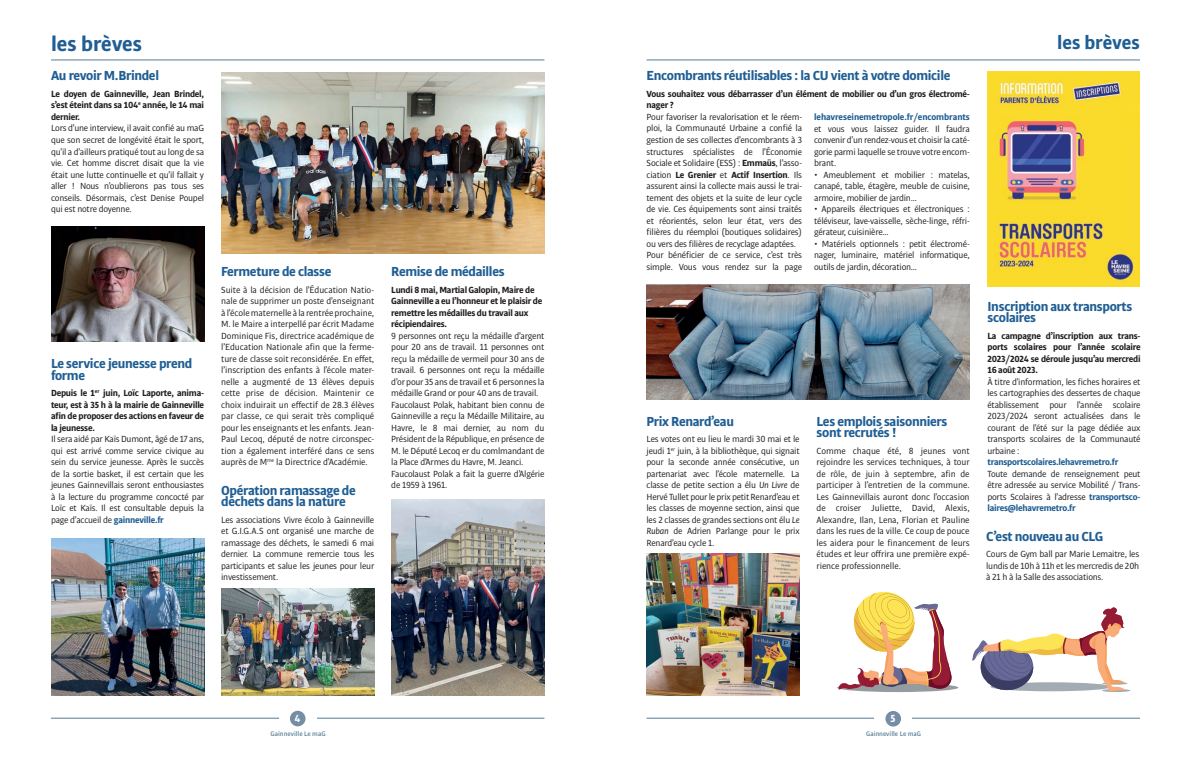
<style>
.page{position:relative;width:1191px;height:766px;background:#fff}
.page>*{position:absolute;margin:0;border:0;box-sizing:border-box;transform-origin:0 0}
.t1{font:700 22px "Bulo";color:#205e93}
.t2{font:700 20px "Bulo";color:#205e93}
.t3{font:700 14px/11.5px "Bulo";letter-spacing:-.025em;color:#205e93}
.t4{font:700 11px "Bulo";color:#fff}
.t5{font:9.5px/11.5px "Bulo";letter-spacing:-.025em;color:#231f20;text-align:justify}
.t6{font:700 9.5px/11.5px "Bulo";letter-spacing:-.025em;color:#231f20;text-align:justify}
.t7{font:700 9.5px "Bulo";letter-spacing:-.02em;color:#205e93}
.t8{font:500 7px "Bulo";color:#547c96}
.s1{font-weight:700;color:#205e93}
.s2{font-weight:700}
.s3{font-style:italic}
</style>
<div class="page">
<hr style="left:51px;top:717px;width:493px;height:1px;background:#547c96">
<hr style="left:646px;top:717px;width:494px;height:1px;background:#547c96">
<div style="left:279px;top:712px;width:37px;height:11px;background:#fff"></div>
<div style="left:874px;top:712px;width:38px;height:11px;background:#fff"></div>
<hr style="left:646px;top:60px;width:494px;height:1px;background:#547c96">
<hr style="left:51px;top:60px;width:493px;height:1px;background:#547c96">
<img style="left:646px;top:284px;width:323px;height:115px">
<img style="left:51px;top:227px;width:153px;height:114px">
<img style="left:221px;top:73px;width:323px;height:180px">
<img style="left:646px;top:553px;width:153px;height:142px">
<img style="left:221px;top:588px;width:153px;height:107px">
<img style="left:391px;top:499px;width:153px;height:196px">
<img style="left:51px;top:539px;width:153px;height:156px">
<img style="left:987px;top:71px;width:152px;height:215px">
<hr style="left:1102px;top:688px;width:28px;height:3px;background:#a4acb3;border-radius:50%">
<svg style="left:972px;top:607px;width:153px;height:84px"></svg>
<svg style="left:837px;top:682px;width:121px;height:9px"></svg>
<svg style="left:838px;top:591px;width:113px;height:99px"></svg>
<div style="left:290px;top:710px;width:15px;height:16px;background:#758ea5;border-radius:50%"></div>
<div style="left:885px;top:710px;width:16px;height:16px;background:#758ea5;border-radius:50%"></div>
<h1 class="t1" style="left:51px;top:29px;width:93px">les brèves</h1>
<h2 class="t2" style="left:1057px;top:30px;width:84px">les brèves</h2>
<h3 class="t3" style="left:51px;top:70px;width:109px">Au revoir M.Brindel</h3>
<p class="t6" style="left:51px;top:88px;width:155px">Le doyen de Gainneville, Jean Brindel, s’est éteint dans sa 104<sup>e</sup> année, le 14 mai dernier.</p>
<p class="t5" style="left:51px;top:122px;width:155px">Lors d’une interview, il avait confié au maG que son secret de longévité était le sport, qu’il a d’ailleurs pratiqué tout au long de sa vie. Cet homme discret disait que la vie était une lutte continuelle et qu’il fallait y aller ! Nous n’oublierons pas tous ses conseils. Désormais, c’est Denise Poupel qui est notre doyenne.</p>
<h3 class="t3" style="left:51px;top:357px;width:143px">Le service jeunesse prend forme</h3>
<p class="t6" style="left:51px;top:387px;width:155px">Depuis le 1<sup>er</sup> juin, Loïc Laporte, anima&shy;teur, est à 35 h à la mairie de Gainneville afin de proposer des actions en faveur de la jeunesse.</p>
<p class="t5" style="left:51px;top:433px;width:155px">Il sera aidé par Kaïs Dumont, âgé de 17 ans, qui est arrivé comme service civique au sein du service jeunesse. Après le succès de la sortie basket, il est certain que les jeunes Gainnevillais seront enthousiastes à la lecture du programme concocté par Loïc et Kaïs. Il est consultable depuis la page d’accueil de <span class="s1">gainneville.fr</span></p>
<h3 class="t3" style="left:221px;top:265px;width:112px">Fermeture de classe</h3>
<p class="t5" style="left:221px;top:283px;width:155px">Suite à la décision de l’Éducation Natio&shy;nale de supprimer un poste d’enseignant à l’école maternelle à la rentrée prochaine, M. le Maire a interpellé par écrit Madame Dominique Fis, directrice académique de l’Education Nationale afin que la ferme&shy;ture de classe soit reconsidérée. En effet, l’inscription des enfants à l’école mater&shy;nelle a augmenté de 13 élèves depuis cette prise de décision. Maintenir ce choix induirait un effectif de 28.3 élèves par classe, ce qui serait très compliqué pour les enseignants et les enfants. Jean-Paul Lecoq, député de notre circonspec&shy;tion a également interféré dans ce sens auprès de M<sup>me</sup> la Directrice d’Académie.</p>
<h3 class="t3" style="left:221px;top:484px;width:136px">Opération ramassage de déchets dans la nature</h3>
<p class="t5" style="left:221px;top:513px;width:155px">Les associations Vivre écolo à Gainneville et G.I.G.A.S ont organisé une marche de ramassage des déchets, le samedi 6 mai dernier. La commune remercie tous les participants et salue les jeunes pour leur investissement.</p>
<h3 class="t3" style="left:391px;top:265px;width:115px">Remise de médailles</h3>
<p class="t6" style="left:391px;top:283px;width:153px;text-align:left">Lundi 8 mai, Martial Galopin, Maire de Gainneville a eu l’honneur et le plaisir de remettre les médailles du travail aux récipiendaires.</p>
<p class="t5" style="left:391px;top:329px;width:155px;text-align:left">9 personnes ont reçu la médaille d’argent pour 20 ans de travail. 11 personnes ont reçu la médaille de vermeil pour 30 ans de travail. 6 personnes ont reçu la médaille d’or pour 35 ans de travail et 6 personnes la médaille Grand or pour 40 ans de travail.<br>Faucolaust Polak, habitant bien connu de Gainneville a reçu la Médaille Militaire, au Havre, le 8 mai dernier, au nom du Président de la République, en présence de M. le Député Lecoq er du comlmandant de la Place d’Armes du Havre, M. Jeanci.<br>Faucolaust Polak a fait la guerre d’Algérie de 1959 à 1961.</p>
<p class="t4" style="left:294px;top:710px;width:8px">4</p>
<p class="t8" style="left:271px;top:728px;width:57px">Gainneville Le maG</p>
<h3 class="t3" style="left:646px;top:70px;width:305px">Encombrants réutilisables : la CU vient à votre domicile</h3>
<p class="t6" style="left:646px;top:88px;width:325px">Vous souhaitez vous débarrasser d’un élément de mobilier ou d’un gros électromé&shy;nager ?</p>
<p class="t5" style="left:646px;top:111px;width:157px;text-align:left">Pour favoriser la revalorisation et le réem&shy;ploi, la Communauté Urbaine a confié la gestion de ses collectes d’encombrants à 3 structures spécialistes de l’Économie Sociale et Solidaire (ESS) : <span class="s2">Emmaüs</span>, l’asso&shy;ciation <span class="s2">Le Grenier</span> et <span class="s2">Actif Insertion</span>. Ils assurent ainsi la collecte mais aussi le trai&shy;tement des objets et la suite de leur cycle de vie. Ces équipements sont ainsi traités et réorientés, selon leur état, vers des filières du réemploi (boutiques solidaires) ou vers des filières de recyclage adaptées.<br>Pour bénéficier de ce service, c’est très simple. Vous vous rendez sur la page</p>
<p class="t7" style="left:814px;top:111px;width:157px">lehavreseinemetropole.fr/encombrants</p>
<p class="t5" style="left:814px;top:122px;width:157px">et vous vous laissez guider. Il faudra convenir d’un rendez-vous et choisir la caté&shy;gorie parmi laquelle se trouve votre encom&shy;brant.</p>
<p class="t5" style="left:814px;top:168px;width:157px">• Ameublement et mobilier : matelas, canapé, table, étagère, meuble de cuisine, armoire, mobilier de jardin…</p>
<p class="t5" style="left:814px;top:203px;width:157px">• Appareils électriques et électroniques : téléviseur, lave-vaisselle, sèche-linge, réfri&shy;gérateur, cuisinière…</p>
<p class="t5" style="left:814px;top:237px;width:157px">• Matériels optionnels : petit électromé&shy;nager, luminaire, matériel informatique, outils de jardin, décoration…</p>
<h3 class="t3" style="left:646px;top:415px;width:89px">Prix Renard’eau</h3>
<p class="t5" style="left:646px;top:433px;width:155px">Les votes ont eu lieu le mardi 30 mai et le jeudi 1<sup>er</sup> juin, à la bibliothèque, qui signait pour la seconde année consécutive, un partenariat avec l’école maternelle. La classe de petite section a élu <span class="s3">Un Livre</span> de Hervé Tullet pour le prix petit Renard’eau et les classes de moyenne section, ainsi que les 2 classes de grandes sections ont élu <span class="s3">Le Ruban</span> de Adrien Parlange pour le prix Renard’eau cycle 1.</p>
<h3 class="t3" style="left:816px;top:415px;width:132px">Les emplois saisonniers sont recrutés !</h3>
<p class="t5" style="left:816px;top:444px;width:155px">Comme chaque été, 8 jeunes vont rejoindre les services techniques, à tour de rôle, de juin à septembre, afin de participer à l’entretien de la commune.<br>Les Gainnevillais auront donc l’occasion de croiser Juliette, David, Alexis, Alexandre, Ilan, Lena, Florian et Pauline dans les rues de la ville. Ce coup de pouce les aidera pour le financement de leurs études et leur offrira une première expé&shy;rience professionnelle.</p>
<h3 class="t3" style="left:987px;top:300px;width:146px">Inscription aux transports scolaires</h3>
<p class="t6" style="left:987px;top:329px;width:155px">La campagne d’inscription aux trans&shy;ports scolaires pour l’année scolaire 2023/2024 se déroule jusqu’au mercredi 16 août 2023.</p>
<p class="t5" style="left:987px;top:375px;width:155px">À titre d’information, les fiches horaires et les cartographies des dessertes de chaque établissement pour l’année scolaire 2023/2024 seront actualisées dans le courant de l’été sur la page dédiée aux transports scolaires de la Communauté urbaine :</p>
<p class="t7" style="left:987px;top:456px;width:132px">transportscolaires.lehavremetro.fr</p>
<p class="t5" style="left:987px;top:467px;width:155px">Toute demande de renseignement peut être adressée au service Mobilité / Trans&shy;ports Scolaires à l’adresse <span class="s1">transportsco&shy;laires@lehavremetro.fr</span></p>
<h3 class="t3" style="left:986px;top:530px;width:119px">C’est nouveau au CLG</h3>
<p class="t5" style="left:986px;top:548px;width:155px">Cours de Gym ball par Marie Lemaitre, les lundis de 10h à 11h et les mercredis de 20h à 21 h à la Salle des associations.</p>
<p class="t4" style="left:890px;top:711px;width:7px">5</p>
<p class="t8" style="left:866px;top:728px;width:57px">Gainneville Le maG</p>
</div>
